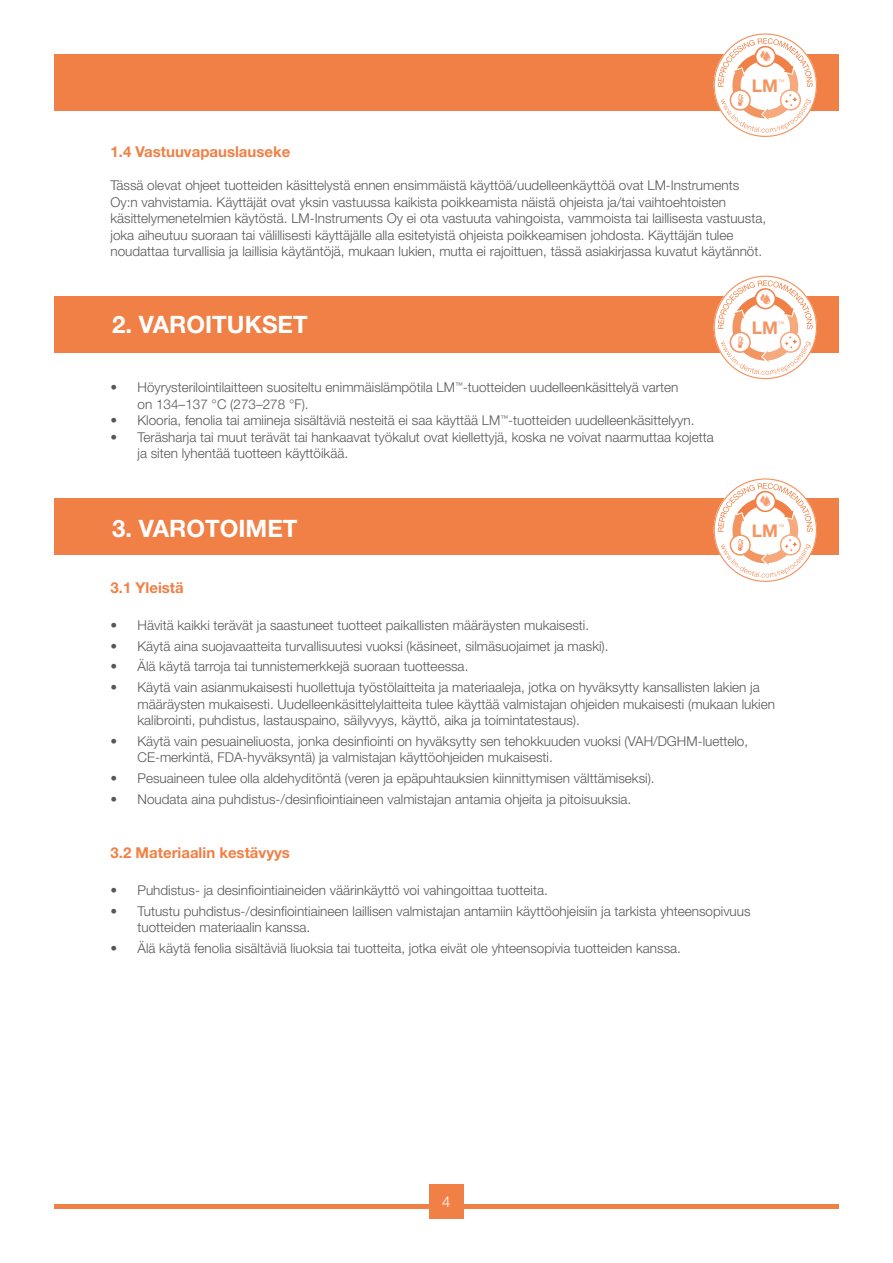
<style>
.page{position:relative;width:893px;height:1263px;background:#fff}
.page>*{position:absolute;margin:0;border:0;box-sizing:border-box;transform-origin:0 0}
.t1{font:700 24px "Helvetica Neue LT Pro";color:#fff}
.t2{font:700 17.4px "Helvetica Neue LT Pro";color:#f39561}
.t3{font:700 15px "Helvetica Neue LT Pro";color:#f08046}
.t4{font:300 15px "Helvetica Neue LT Pro";color:#fff}
.t5{font:300 13.5px/16.5px "Helvetica Neue LT Pro";color:#575756}
.t6{font:300 6.3px "Helvetica Neue LT Pro";color:#f39561}
</style>
<div class="page">
<div style="left:54px;top:54px;width:785px;height:57px;background:#f08046"></div>
<hr style="left:54px;top:1205px;width:785px;height:4px;background:#f08046">
<div style="left:429px;top:1185px;width:34px;height:34px;background:#f08046"></div>
<div style="left:54px;top:296px;width:785px;height:57px;background:#f08046"></div>
<div style="left:54px;top:498px;width:785px;height:57px;background:#f08046"></div>
<svg style="left:714px;top:33px;width:103px;height:104px"></svg>
<svg style="left:714px;top:276px;width:103px;height:103px"></svg>
<svg style="left:714px;top:478px;width:103px;height:104px"></svg>
<p class="t2" style="left:752px;top:74px;width:28px">LM</p>
<p class="t6" style="left:778px;top:77px;width:8px">™</p>
<p class="t3" style="left:111px;top:143px;width:181px">1.4 Vastuuvapauslauseke</p>
<p class="t5" style="left:111px;top:177px;width:657px">Tässä olevat ohjeet tuotteiden käsittelystä ennen ensimmäistä käyttöä/uudelleenkäyttöä ovat LM-Instruments Oy:n vahvistamia. Käyttäjät ovat yksin vastuussa kaikista poikkeamista näistä ohjeista ja/tai vaihtoehtoisten käsittelymenetelmien käytöstä. LM-Instruments Oy ei ota vastuuta vahingoista, vammoista tai laillisesta vastuusta, joka aiheutuu suoraan tai välillisesti käyttäjälle alla esitetyistä ohjeista poikkeamisen johdosta. Käyttäjän tulee noudattaa turvallisia ja laillisia käytäntöjä, mukaan lukien, mutta ei rajoittuen, tässä asiakirjassa kuvatut käytännöt.</p>
<h1 class="t1" style="left:112px;top:309px;width:197px">2. VAROITUKSET</h1>
<p class="t5" style="left:138px;top:379px;width:542px;text-indent:-27px">• Höyrysterilointilaitteen suositeltu enimmäislämpötila LM<sup>™</sup>-tuotteiden uudelleenkäsittelyä varten on 134–137 °C (273–278 °F).</p>
<p class="t5" style="left:111px;top:412px;width:585px">• Klooria, fenolia tai amiineja sisältäviä nesteitä ei saa käyttää LM<sup>™</sup>-tuotteiden uudelleenkäsittelyyn.</p>
<p class="t5" style="left:138px;top:428px;width:578px;text-indent:-27px">• Teräsharja tai muut terävät tai hankaavat työkalut ovat kiellettyjä, koska ne voivat naarmuttaa kojetta ja siten lyhentää tuotteen käyttöikää.</p>
<h1 class="t1" style="left:112px;top:513px;width:187px">3. VAROTOIMET</h1>
<p class="t2" style="left:752px;top:317px;width:28px">LM</p>
<p class="t6" style="left:778px;top:320px;width:8px">™</p>
<p class="t2" style="left:752px;top:519px;width:28px">LM</p>
<p class="t6" style="left:778px;top:522px;width:8px">™</p>
<p class="t3" style="left:111px;top:578px;width:75px">3.1 Yleistä</p>
<p class="t5" style="left:111px;top:616px;width:480px">• Hävitä kaikki terävät ja saastuneet tuotteet paikallisten määräysten mukaisesti.</p>
<p class="t5" style="left:111px;top:637px;width:500px">• Käytä aina suojavaatteita turvallisuutesi vuoksi (käsineet, silmäsuojaimet ja maski).</p>
<p class="t5" style="left:111px;top:658px;width:359px">• Älä käytä tarroja tai tunnistemerkkejä suoraan tuotteessa.</p>
<p class="t5" style="left:138px;top:679px;width:639px;text-indent:-27px">• Käytä vain asianmukaisesti huollettuja työstölaitteita ja materiaaleja, jotka on hyväksytty kansallisten lakien ja määräysten mukaisesti. Uudelleenkäsittelylaitteita tulee käyttää valmistajan ohjeiden mukaisesti (mukaan lukien kalibrointi, puhdistus, lastauspaino, säilyvyys, käyttö, aika ja toimintatestaus).</p>
<p class="t5" style="left:138px;top:732px;width:612px;text-indent:-27px">• Käytä vain pesuaineliuosta, jonka desinfiointi on hyväksytty sen tehokkuuden vuoksi (VAH/DGHM-luettelo,<br>CE-merkintä, FDA-hyväksyntä) ja valmistajan käyttöohjeiden mukaisesti.</p>
<p class="t5" style="left:111px;top:770px;width:546px">• Pesuaineen tulee olla aldehyditöntä (veren ja epäpuhtauksien kiinnittymisen välttämiseksi).</p>
<p class="t5" style="left:111px;top:790px;width:522px">• Noudata aina puhdistus-/desinfiointiaineen valmistajan antamia ohjeita ja pitoisuuksia.</p>
<p class="t3" style="left:111px;top:843px;width:181px">3.2 Materiaalin kestävyys</p>
<p class="t5" style="left:111px;top:882px;width:439px">• Puhdistus- ja desinfiointiaineiden väärinkäyttö voi vahingoittaa tuotteita.</p>
<p class="t5" style="left:138px;top:902px;width:614px;text-indent:-27px">• Tutustu puhdistus-/desinfiointiaineen laillisen valmistajan antamiin käyttöohjeisiin ja tarkista yhteensopivuus tuotteiden materiaalin kanssa.</p>
<p class="t5" style="left:111px;top:939px;width:572px">• Älä käytä fenolia sisältäviä liuoksia tai tuotteita, jotka eivät ole yhteensopivia tuotteiden kanssa.</p>
<p class="t4" style="left:442px;top:1193px;width:10px">4</p>
</div>
